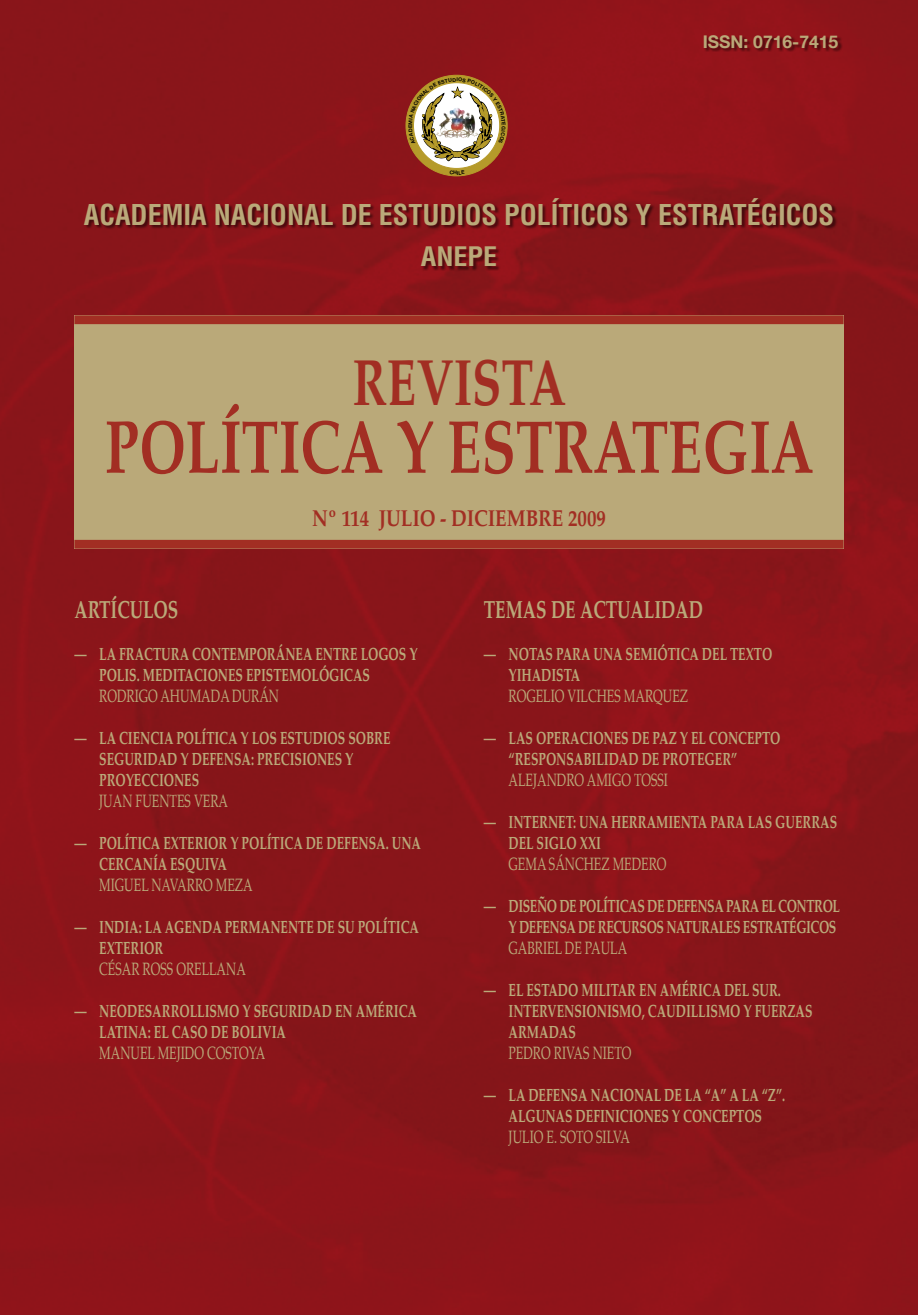
<style>
.page{position:relative;width:918px;height:1315px;background:#fff}
.page>*{position:absolute;margin:0;border:0;box-sizing:border-box;transform-origin:0 0}
.t1{font:700 75.25px "Palatino";color:#a22e23;scale:.74 1}
.t2{font:700 64.75px "Palatino";color:#a22e23;scale:.74 1}
.t3{font:700 condensed 28px "Helvetica";color:#baa979}
.t4{font:700 condensed 26.25px "Helvetica";color:#baa979;scale:1.07 1}
.t5{font:700 24.5px "Palatino";color:#baa979;scale:.7 1}
.t6{font:700 22.75px "Palatino";color:#a22e23;scale:.83 1}
.t7{font:700 17.5px/21px "Palatino";color:#baa979;scale:.7 1}
.t8{font:17.5px/21px "Palatino";color:#baa979;scale:.7 1}
.t9{font:700 17.5px/21px "Palatino";letter-spacing:-.03em;color:#baa979;scale:.7 1}
.t10{font:700 17.5px "Helvetica Neue";color:#baa979}
.s1{font-weight:700}
.s2{font-weight:400}
</style>
<div class="page">
<img style="left:0;top:0;width:918px;height:1315px">
<div style="left:74px;top:315px;width:769px;height:233px;background:#baa979"></div>
<div style="left:74px;top:315px;width:769px;height:9px;background:#a22e23"></div>
<div style="left:74px;top:540px;width:769px;height:8px;background:#a22e23"></div>
<div style="left:704px;top:36px;width:139px;height:16px;background:#000;opacity:.5"></div>
<div style="left:85px;top:198px;width:752px;height:73px;background:#000;opacity:.5"></div>
<svg style="left:406px;top:75px;width:101px;height:101px"></svg>
<p class="t10" style="left:703px;top:31px;width:137px">ISSN: 0716-7415</p>
<p class="t3" style="left:84px;top:197px;width:752px">ACADEMIA NACIONAL DE ESTUDIOS POLÍTICOS Y ESTRATÉGICOS</p>
<p class="t4" style="left:421px;top:240px;width:73px">ANEPE</p>
<p class="t2" style="left:352px;top:327px;width:291px">REVISTA</p>
<p class="t1" style="left:105px;top:383px;width:959px">POLÍTICA Y ESTRATEGIA</p>
<p class="t6" style="left:312px;top:498px;width:356px">Nº 114 JULIO - DICIEMBRE 2009</p>
<p class="t5" style="left:74px;top:588px;width:53px">ARTÍCULOS</p>
<p class="t7" style="left:74px;top:642px;width:33px">— LA</p>
<p class="t7" style="left:119px;top:642px;width:37px">FRACTU</p>
<p class="t7" style="left:171px;top:642px;width:285px">RA CONTEMPORÁNEA ENTRE LOGOS</p>
<p class="t7" style="left:409px;top:642px;width:13px">Y</p>
<p class="t7" style="left:99px;top:663px;width:22px">POLIS</p>
<p class="t7" style="left:137px;top:663px;width:22px">. MEDITACIO</p>
<p class="t7" style="left:218px;top:663px;width:75px">NES EPISTEMOL</p>
<p class="t7" style="left:319px;top:663px;width:27px">ÓGICAS</p>
<p class="t8" style="left:99px;top:685px;width:258px">RODRIGO AHUMADA DURÁN</p>
<p class="t7" style="left:74px;top:726px;width:33px">— LA</p>
<p class="t7" style="left:119px;top:726px;width:105px">CIENCIA POLÍTICA</p>
<p class="t7" style="left:240px;top:726px;width:69px">YLOS ESTUDIOS</p>
<p class="t7" style="left:348px;top:726px;width:60px">SOBRE</p>
<p class="t7" style="left:99px;top:747px;width:14px">SEGU</p>
<p class="t7" style="left:134px;top:747px;width:26px">RIDAD</p>
<p class="t7" style="left:181px;top:747px;width:144px">Y DEFENSA: PRECISIO</p>
<p class="t7" style="left:317px;top:747px;width:53px">NES Y</p>
<p class="t7" style="left:99px;top:768px;width:37px">PROYECCIO</p>
<p class="t8" style="left:99px;top:769px;width:186px;text-indent:75px"><span class="s1">NES<br></span>JUAN FUENTES VERA</p>
<p class="t7" style="left:74px;top:831px;width:58px">— POLÍTICA</p>
<p class="t7" style="left:163px;top:831px;width:135px">EXTERIOR Y POLÍTICA</p>
<p class="t7" style="left:306px;top:831px;width:165px">DE DEFENSA. UNA</p>
<p class="t8" style="left:99px;top:853px;width:221px"><span class="s1">CERCANÍA ESQUIVA<br></span>MIGUEL NAVARRO MEZA</p>
<p class="t7" style="left:99px;top:915px;width:392px;text-indent:-25px">— INDIA: LA AGENDA PERMANENTE DE SU POLÍTICA<br>EXTERIOR<br><span class="s2">CÉSAR ROSS ORELLANA</span></p>
<p class="t7" style="left:74px;top:999px;width:64px">— NEODESA</p>
<p class="t7" style="left:162px;top:999px;width:39px">RROLLISMO</p>
<p class="t7" style="left:242px;top:999px;width:30px">Y SEGU</p>
<p class="t7" style="left:288px;top:999px;width:26px">RIDAD</p>
<p class="t7" style="left:335px;top:999px;width:96px">EN AMÉRICA</p>
<p class="t7" style="left:99px;top:1020px;width:118px">LATINA: EL CASO</p>
<p class="t8" style="left:99px;top:1021px;width:239px;text-indent:112px"><span class="s1">DE BOLIVIA<br></span>MANUEL MEJIDO COSTOYA</p>
<p class="t5" style="left:484px;top:588px;width:315px">TEMAS DE ACTUALIDAD</p>
<p class="t7" style="left:484px;top:642px;width:63px">— NOTAS</p>
<p class="t7" style="left:556px;top:642px;width:112px">PARA UNA SEMI</p>
<p class="t7" style="left:657px;top:642px;width:27px">ÓTICA</p>
<p class="t7" style="left:702px;top:642px;width:88px">DEL TEXTO</p>
<p class="t8" style="left:508px;top:664px;width:258px"><span class="s1">YIHADISTA<br></span>ROGELIO VILCHES MARQUEZ</p>
<p class="t7" style="left:484px;top:726px;width:32px">— LAS</p>
<p class="t7" style="left:536px;top:726px;width:62px">OPERACIO</p>
<p class="t7" style="left:603px;top:726px;width:240px">NES DE PAZ Y EL CONCEPTO</p>
<p class="t7" style="left:508px;top:747px;width:95px">“RESPONSABILIDAD</p>
<p class="t7" style="left:641px;top:747px;width:67px">DE PROTEGE</p>
<p class="t7" style="left:722px;top:747px;width:23px">R”</p>
<p class="t8" style="left:508px;top:769px;width:229px">ALEJANDRO AMIGO TOSSI</p>
<p class="t7" style="left:484px;top:810px;width:246px">— INTERNET: UNA HERRAMIE</p>
<p class="t7" style="left:681px;top:810px;width:212px">NTA PARA LAS GUERRAS</p>
<p class="t7" style="left:508px;top:831px;width:53px">DEL SIGLO</p>
<p class="t8" style="left:508px;top:832px;width:227px;text-align:center"><span class="s1">XXI<br></span>GEMA SÁNCHEZ MEDERO</p>
<p class="t7" style="left:484px;top:894px;width:30px">— DISE</p>
<p class="t7" style="left:537px;top:894px;width:82px">ÑO DE POLÍTICAS</p>
<p class="t9" style="left:508px;top:894px;width:462px;text-indent:139px">DE DEFENSA PARA EL CONTROL<br>Y DEFENSA DE RECURSOS NATURALES</p>
<p class="t7" style="left:743px;top:915px;width:89px">ESTRATÉGICOS</p>
<p class="t8" style="left:508px;top:937px;width:171px">GABRIEL DE PAULA</p>
<p class="t7" style="left:484px;top:978px;width:75px">— EL ESTADO</p>
<p class="t7" style="left:581px;top:978px;width:12px">MILITA</p>
<p class="t7" style="left:627px;top:978px;width:221px">R EN AMÉRICA DEL SUR.</p>
<p class="t7" style="left:508px;top:999px;width:154px">INTERVENSIONISMO</p>
<p class="t7" style="left:642px;top:999px;width:22px">, CAUDILLISMO</p>
<p class="t7" style="left:743px;top:999px;width:87px">Y FUERZAS</p>
<p class="t8" style="left:508px;top:1021px;width:177px"><span class="s1">ARMADAS<br></span>PEDRO RIVAS NIETO</p>
<p class="t7" style="left:484px;top:1083px;width:33px">— LA</p>
<p class="t7" style="left:528px;top:1083px;width:116px">DEFENSA NACIO</p>
<p class="t7" style="left:634px;top:1083px;width:218px">NAL DE LA “A” A LA “Z”.</p>
<p class="t7" style="left:508px;top:1104px;width:14px">ALGU</p>
<p class="t7" style="left:508px;top:1104px;width:339px;text-indent:37px">NAS DEFINICIONES YCONCEPTOS<br><span class="s2">JULIO E. SOTO SILVA</span></p>
</div>
